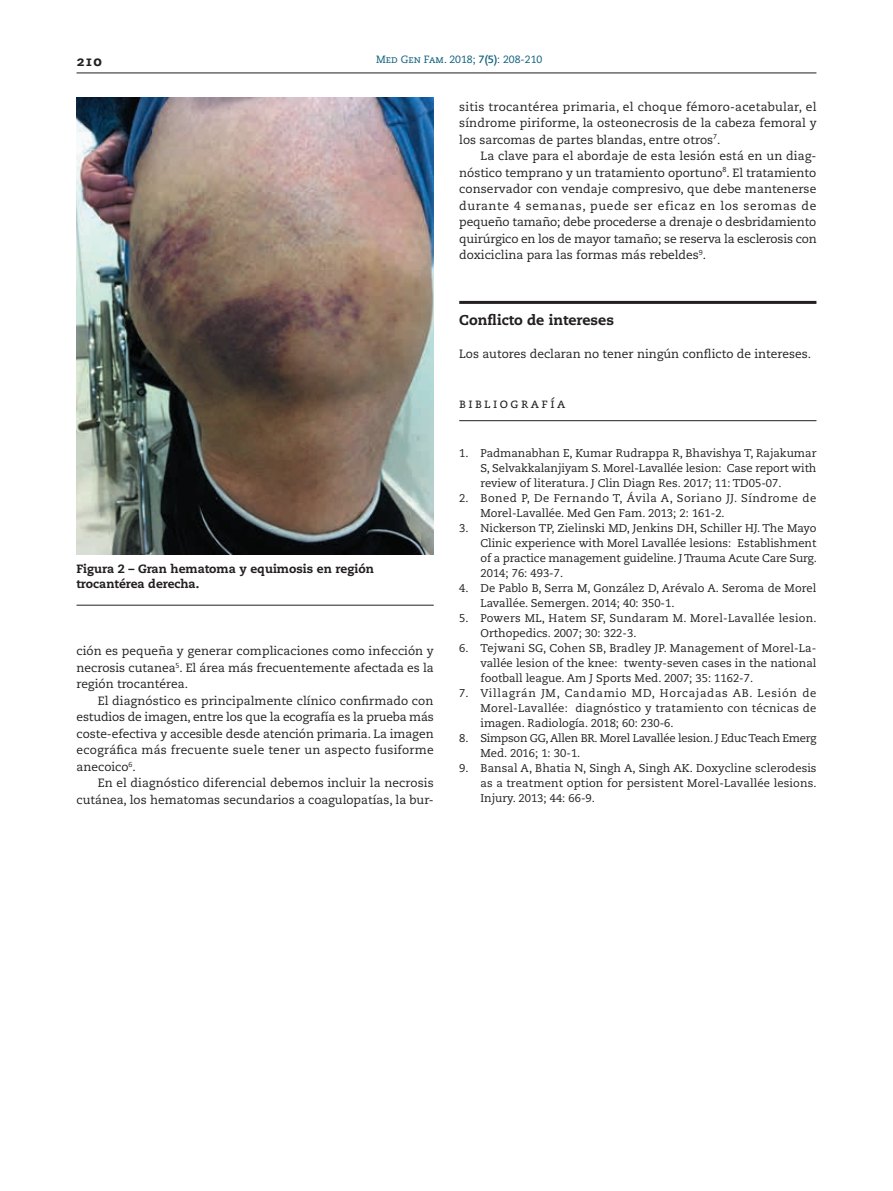
<style>
.page{position:relative;width:893px;height:1191px;background:#fff}
.page>*{position:absolute;margin:0;border:0;box-sizing:border-box;transform-origin:0 0}
.t1{font:800 14.25px "Caecilia";color:#231f20}
.t2{font:14.25px "Caecilia Heavy SC";color:#231f20}
.t3{font:13.5px "Caecilia Roman SC";letter-spacing:.18em;color:#231f20}
.t4{font:12px/16.5px "Caecilia";color:#231f20;text-align:justify}
.t5{font:800 12px/15px "Caecilia";color:#231f20}
.t6{font:11.25px/15px "Caecilia";color:#231f20;text-align:justify}
.t7{font:11.25px/15px "Caecilia";letter-spacing:.04em;color:#231f20}
.t8{font:11.25px/15px "Caecilia";letter-spacing:.025em;color:#231f20}
.t9{font:11.25px/15px "Caecilia";letter-spacing:-.02em;color:#231f20}
.t10{font:10.5px "Caecilia";color:#0c5d79}
.s1{font-family:"Caecilia Roman SC"}
.s2{font-weight:700}
</style>
<div class="page">
<hr style="left:77px;top:73px;width:739px;height:1px;background:#231f20">
<hr style="left:459px;top:301px;width:357px;height:3px;background:#231f20">
<hr style="left:459px;top:420px;width:357px;height:1px;background:#231f20">
<hr style="left:77px;top:605px;width:357px;height:1px;background:#231f20">
<img style="left:77px;top:98px;width:357px;height:457px">
<p class="t2" style="left:77px;top:52px;width:27px">210</p>
<p class="t10" style="left:376px;top:53px;width:168px"><span class="s1">Med Gen Fam.</span> 2018; <span class="s2">7(5)</span>: 208-210</p>
<p class="t4" style="left:459px;top:98px;width:359px">sitis trocantérea primaria, el choque fémoro-acetabular, el síndrome piriforme, la osteonecrosis de la cabeza femoral y los sarcomas de partes blandas, entre otros<sup>7</sup>.</p>
<p class="t4" style="left:459px;top:148px;width:359px;text-indent:21px">La clave para el abordaje de esta lesión está en un diag&shy;nóstico temprano y un tratamiento oportuno<sup>8</sup>. El tratamiento conservador con vendaje compresivo, que debe mantenerse durante 4 semanas, puede ser eficaz en los seromas de pequeño tamaño; debe procederse a drenaje o desbridamiento quirúrgico en los de mayor tamaño; se reserva la esclerosis con doxiciclina para las formas más rebeldes<sup>9</sup>.</p>
<p class="t5" style="left:77px;top:561px;width:299px">Figura 2 – Gran hematoma y equimosis en región trocantérea derecha.</p>
<p class="t4" style="left:77px;top:643px;width:359px">ción es pequeña y generar complicaciones como infección y necrosis cutanea<sup>5</sup>. El área más frecuentemente afectada es la región trocantérea.</p>
<p class="t4" style="left:77px;top:692px;width:359px;text-indent:21px">El diagnóstico es principalmente clínico confirmado con estudios de imagen, entre los que la ecografía es la prueba más coste-efectiva y accesible desde atención primaria. La imagen ecográfica más frecuente suele tener un aspecto fusiforme anecoico<sup>6</sup>.</p>
<p class="t4" style="left:77px;top:775px;width:359px;text-align:right">En el diagnóstico diferencial debemos incluir la necrosis cutánea, los hematomas secundarios a coagulopatías, la bur-</p>
<p class="t1" style="left:459px;top:311px;width:156px">Conflicto de intereses</p>
<p class="t4" style="left:459px;top:346px;width:353px">Los autores declaran no tener ningún conflicto de intereses.</p>
<p class="t3" style="left:459px;top:395px;width:108px">bibliografía</p>
<p class="t6" style="left:480px;top:446px;width:337px;text-indent:-21px">1. Padmanabhan E, Kumar Rudrappa R, Bhavishya T, Rajakumar S, Selvakkalanjiyam S. Morel-Lavallée lesion: Case report with review of literatura. J Clin Diagn Res. 2017; 11: TD05-07.</p>
<p class="t7" style="left:480px;top:491px;width:337px;text-indent:-21px">2. Boned P, De Fernando T, Ávila A, Soriano JJ. Síndrome de<br>Morel-Lavallée. Med Gen Fam. 2013; 2: 161-2.</p>
<p class="t6" style="left:480px;top:521px;width:338px;text-indent:-21px">3. Nickerson TP, Zielinski MD, Jenkins DH, Schiller HJ. The Mayo Clinic experience with Morel Lavallée lesions: Establishment of a practice management guideline. J Trauma Acute Care Surg.<br>2014; 76: 493-7.</p>
<p class="t6" style="left:480px;top:581px;width:337px;text-indent:-21px">4. De Pablo B, Serra M, González D, Arévalo A. Seroma de Morel<br>Lavallée. Semergen. 2014; 40: 350-1.</p>
<p class="t8" style="left:480px;top:611px;width:338px;text-indent:-21px">5. Powers ML, Hatem SF, Sundaram M. Morel-Lavallée lesion.<br>Orthopedics. 2007; 30: 322-3.</p>
<p class="t6" style="left:480px;top:641px;width:337px;text-indent:-21px">6. Tejwani SG, Cohen SB, Bradley JP. Management of Morel-La&shy;vallée lesion of the knee: twenty-seven cases in the national football league. Am J Sports Med. 2007; 35: 1162-7.</p>
<p class="t6" style="left:480px;top:686px;width:337px;text-indent:-21px">7. Villagrán JM, Candamio MD, Horcajadas AB. Lesión de Morel-Lavallée: diagnóstico y tratamiento con técnicas de imagen. Radiología. 2018; 60: 230-6.</p>
<p class="t9" style="left:480px;top:731px;width:337px;text-indent:-21px">8. Simpson GG, Allen BR. Morel Lavallée lesion. J Educ Teach Emerg<br>Med. 2016; 1: 30-1.</p>
<p class="t6" style="left:480px;top:761px;width:338px;text-indent:-21px">9. Bansal A, Bhatia N, Singh A, Singh AK. Doxycline sclerodesis as a treatment option for persistent Morel-Lavallée lesions.<br>Injury. 2013; 44: 66-9.</p>
</div>
